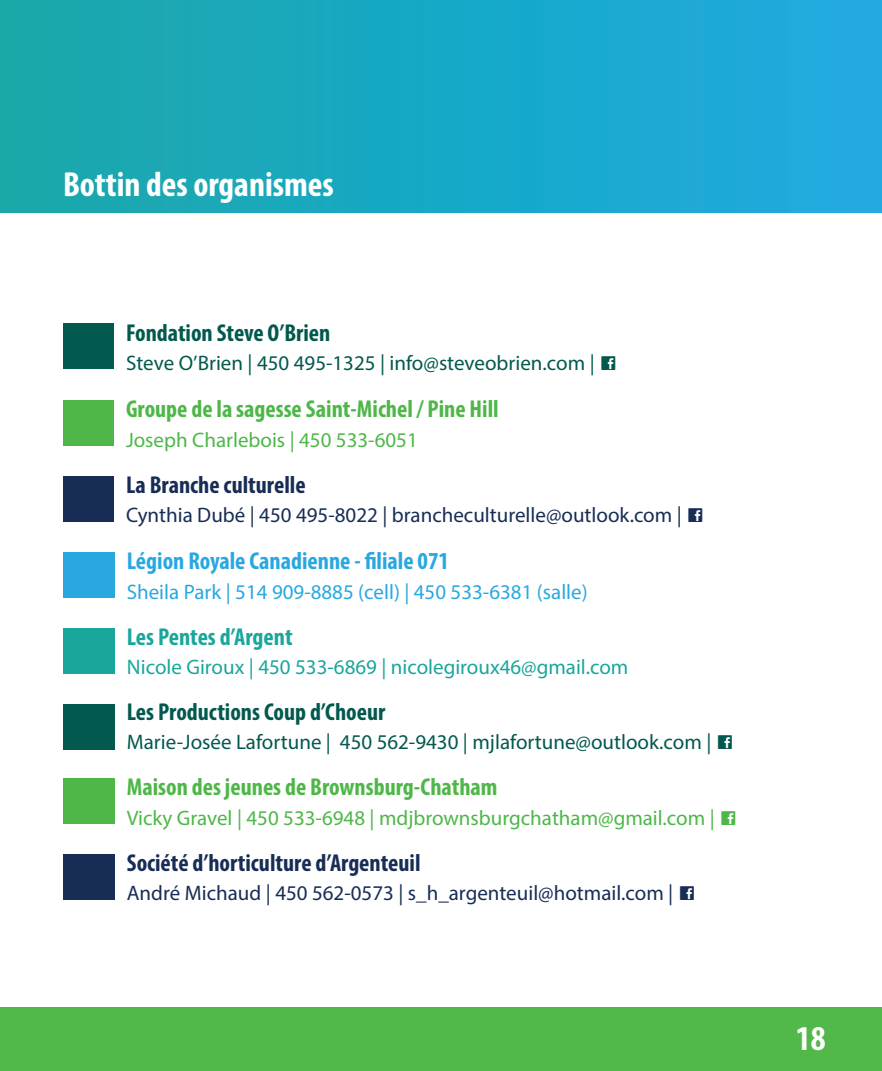
<style>
.page{position:relative;width:882px;height:1071px;background:#fff}
.page>*{position:absolute;margin:0;border:0;box-sizing:border-box;transform-origin:0 0}
.t1{font:700 condensed 35px "Myriad Pro";color:#fff}
.t2{font:700 condensed 24.5px "Myriad Pro";color:#4eb748}
.t3{font:700 condensed 24.5px "Myriad Pro";color:#182d56}
.t4{font:700 condensed 24.5px "Myriad Pro";color:#03594e}
.t5{font:700 condensed 24.5px "Myriad Pro";color:#29a8e0}
.t6{font:700 condensed 24.5px "Myriad Pro";color:#1ba69c}
.t7{font:21px "Myriad Pro";color:#182d56}
.t8{font:21px "Myriad Pro";color:#03594e}
.t9{font:21px "Myriad Pro";color:#4eb748}
.t10{font:21px "Myriad Pro";color:#1ba69c}
.t11{font:21px "Myriad Pro";color:#29a8e0}
.s1{font-family:"Social Logos";font-size:24.5px}
</style>
<div class="page">
<div style="left:0;top:1008px;width:882px;height:63px;background:#51b849"></div>
<div style="left:63px;top:324px;width:51px;height:45px;background:#03594e"></div>
<div style="left:63px;top:628px;width:51px;height:45px;background:#1ba69c"></div>
<div style="left:63px;top:704px;width:51px;height:45px;background:#03594e"></div>
<div style="left:63px;top:778px;width:51px;height:45px;background:#4eb748"></div>
<div style="left:63px;top:854px;width:51px;height:45px;background:#182d56"></div>
<div style="left:63px;top:553px;width:51px;height:45px;background:#29a8e0"></div>
<div style="left:0;top:0;width:882px;height:213px;background:linear-gradient(to right,#17a7a9,#1eaae2)"></div>
<div style="left:63px;top:476px;width:50px;height:45px;background:#182d56"></div>
<div style="left:63px;top:401px;width:50px;height:45px;background:#4eb748"></div>
<p class="t1" style="left:63px;top:163px;width:273px">Bottin des organismes</p>
<p class="t4" style="left:126px;top:317px;width:206px">Fondation Steve O’Brien</p>
<p class="t8" style="left:126px;top:350px;width:493px">Steve O’Brien | 450 495-1325 | info@steveobrien.com | <span class="s1">C</span></p>
<p class="t2" style="left:126px;top:394px;width:374px">Groupe de la sagesse Saint-Michel / Pine Hill</p>
<p class="t9" style="left:126px;top:427px;width:293px">Joseph Charlebois | 450 533-6051</p>
<p class="t3" style="left:126px;top:469px;width:181px">La Branche culturelle</p>
<p class="t7" style="left:126px;top:502px;width:580px">Cynthia Dubé | 450 495-8022 | brancheculturelle@outlook.com | <span class="s1">C</span></p>
<p class="t5" style="left:127px;top:546px;width:324px">Légion Royale Canadienne - filiale 071</p>
<p class="t11" style="left:127px;top:579px;width:462px">Sheila Park | 514 909-8885 (cell) | 450 533-6381 (salle)</p>
<p class="t6" style="left:127px;top:621px;width:167px">Les Pentes d’Argent</p>
<p class="t10" style="left:127px;top:654px;width:503px">Nicole Giroux | 450 533-6869 | nicolegiroux46@gmail.com</p>
<p class="t4" style="left:127px;top:697px;width:260px">Les Productions Coup d’Choeur</p>
<p class="t8" style="left:127px;top:729px;width:609px">Marie-Josée Lafortune | 450 562-9430 | mjlafortune@outlook.com | <span class="s1">C</span></p>
<p class="t2" style="left:127px;top:772px;width:372px">Maison des jeunes de Brownsburg-Chatham</p>
<p class="t9" style="left:127px;top:805px;width:613px">Vicky Gravel | 450 533-6948 | mdjbrownsburgchatham@gmail.com | <span class="s1">C</span></p>
<p class="t3" style="left:127px;top:848px;width:295px">Société d’horticulture d’Argenteuil</p>
<p class="t7" style="left:127px;top:880px;width:571px">André Michaud | 450 562-0573 | s_h_argenteuil@hotmail.com | <span class="s1">C</span></p>
<p class="t1" style="left:796px;top:1016px;width:31px">18</p>
</div>
